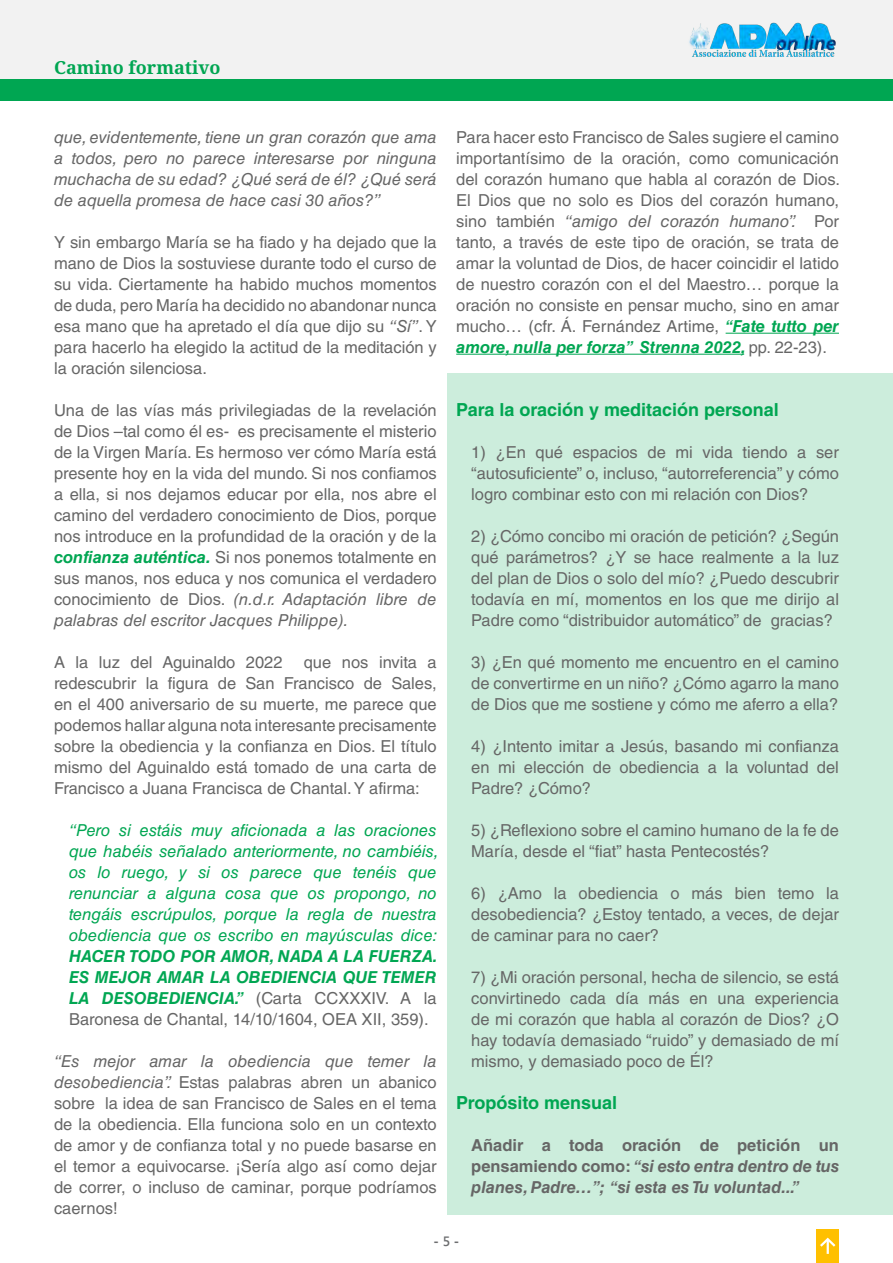
<style>
.page{position:relative;width:893px;height:1263px;background:#fff}
.page>*{position:absolute;margin:0;border:0;box-sizing:border-box;transform-origin:0 0}
.t1{font:700 18px "Helvetica LT Std";color:#00a652}
.t2{font:700 18px "Noto Serif";color:#00a652}
.t3{font:16.5px/21px "Helvetica LT Std";color:#666;text-align:justify}
.t4{font:italic 16.5px/21px "Helvetica LT Std";color:#00a652}
.t5{font:italic 16.5px/21px "Helvetica LT Std";color:#666;text-align:justify}
.t6{font:italic 700 16.5px/21px "Helvetica LT Std";color:#666;text-align:justify}
.t7{font:700 13.5px "Segoe UI";color:#6d6e70}
.s1{font-style:italic}
.s2{font-weight:700;font-style:italic;color:#00a652}
.s3{font-weight:700}
.s4{font-style:normal;color:#666}
.s5{font-style:normal}
.s6{font-weight:600}
</style>
<div class="page">
<div style="left:0;top:0;width:893px;height:80px;background:#f2f2f2"></div>
<img style="left:689px;top:22px;width:147px;height:35px">
<div style="left:816px;top:1229px;width:23px;height:34px;background:#ffc000"></div>
<svg style="left:820px;top:1237px;width:16px;height:17px"></svg>
<div style="left:0;top:80px;width:893px;height:20px;background:#00a652"></div>
<div style="left:447px;top:374px;width:446px;height:841px;background:#cceddc"></div>
<hr style="left:726px;top:333px;width:113px;height:1px;background:#00a652">
<hr style="left:456px;top:354px;width:288px;height:1px;background:#00a652">
<p class="t2" style="left:54px;top:54px;width:168px">Camino formativo</p>
<p class="t5" style="left:54px;top:126px;width:384px">que, evidentemente, tiene un gran corazón que ama a todos, pero no parece interesarse por ninguna muchacha de su edad? ¿Qué será de él? ¿Qué será de aquella promesa de hace casi 30 años?”</p>
<p class="t3" style="left:54px;top:231px;width:384px">Y sin embargo María se ha fiado y ha dejado que la mano de Dios la sostuviese durante todo el curso de su vida. Ciertamente ha habido muchos momentos de duda, pero María ha decidido no abandonar nunca esa mano que ha apretado el día que dijo su <span class="s1">“Sí”</span>. Y para hacerlo ha elegido la actitud de la meditación y la oración silenciosa.</p>
<p class="t3" style="left:54px;top:399px;width:384px">Una de las vías más privilegiadas de la revelación de Dios –tal como él es- es precisamente el misterio de la Virgen María. Es hermoso ver cómo María está presente hoy en la vida del mundo. Si nos confiamos a ella, si nos dejamos educar por ella, nos abre el camino del verdadero conocimiento de Dios, porque nos introduce en la profundidad de la oración y de la <span class="s2">confianza auténtica.</span> Si nos ponemos totalmente en sus manos, nos educa y nos comunica el verdadero conocimiento de Dios. <span class="s1">(n.d.r. Adaptación libre de palabras del escritor Jacques Philippe).</span></p>
<p class="t3" style="left:54px;top:651px;width:230px">A la luz del Aguinaldo 2022</p>
<p class="t3" style="left:54px;top:651px;width:384px;text-indent:250px">que nos invita a redescubrir la figura de San Francisco de Sales, en el 400 aniversario de su muerte, me parece que podemos hallar alguna nota interesante precisamente sobre la obediencia y la confianza en Dios. El título mismo del Aguinaldo está tomado de una carta de Francisco a Juana Francisca de Chantal. Y afirma:</p>
<p class="t4" style="left:69px;top:819px;width:371px">“Pero si estáis muy aficionada a las oraciones que habéis señalado anteriormente, no cambiéis, os lo ruego, y si os parece que tenéis que renunciar a alguna cosa que os propongo, no tengáis escrúpulos, porque la regla de nuestra obediencia que os escribo en mayúsculas dice:<br><span class="s3">HACER TODO POR AMOR, NADA A LA FUERZA.<br>ES MEJOR AMAR LA OBEDIENCIA QUE TEMER LA DESOBEDIENCIA.”</span> <span class="s4">(Carta CCXXXIV. A la Baronesa de Chantal, 14/10/1604, OEA XII, 359).</span></p>
<p class="t3" style="left:54px;top:1050px;width:384px"><span class="s1">“Es mejor amar la obediencia que temer la desobediencia”.</span> Estas palabras abren un abanico sobre la idea de san Francisco de Sales en el tema de la obediencia. Ella funciona solo en un contexto de amor y de confianza total y no puede basarse en el temor a equivocarse. ¡Sería algo así como dejar de correr, o incluso de caminar, porque podríamos caernos!</p>
<p class="t3" style="left:456px;top:126px;width:385px">Para hacer esto Francisco de Sales sugiere el camino importantísimo de la oración, como comunicación del corazón humano que habla al corazón de Dios.<br>El Dios que no solo es Dios del corazón humano, sino también <span class="s1">“amigo del corazón humano”.</span> Por tanto, a través de este tipo de oración, se trata de amar la voluntad de Dios, de hacer coincidir el latido de nuestro corazón con el del Maestro… porque la oración no consiste en pensar mucho, sino en amar mucho… (cfr. Á. Fernández Artime, <span class="s2">“Fate tutto per amore, nulla per forza” Strenna 2022,</span> pp. 22-23).</p>
<p class="t1" style="left:456px;top:398px;width:324px">Para la oración y meditación personal</p>
<p class="t3" style="left:471px;top:441px;width:369px">1) ¿En qué espacios de mi vida tiendo a ser “autosuficiente” o, incluso, “autorreferencia” y cómo logro combinar esto con mi relación con Dios?</p>
<p class="t3" style="left:471px;top:525px;width:369px">2) ¿Cómo concibo mi oración de petición? ¿Según qué parámetros? ¿Y se hace realmente a la luz del plan de Dios o solo del mío? ¿Puedo descubrir todavía en mí, momentos en los que me dirijo al Padre como “distribuidor automático” de gracias?</p>
<p class="t3" style="left:471px;top:651px;width:369px">3) ¿En qué momento me encuentro en el camino de convertirme en un niño? ¿Cómo agarro la mano de Dios que me sostiene y cómo me aferro a ella?</p>
<p class="t3" style="left:471px;top:735px;width:369px">4) ¿Intento imitar a Jesús, basando mi confianza en mi elección de obediencia a la voluntad del Padre? ¿Cómo?</p>
<p class="t3" style="left:471px;top:819px;width:369px">5) ¿Reflexiono sobre el camino humano de la fe de<br>María, desde el “fiat” hasta Pentecostés?</p>
<p class="t3" style="left:471px;top:882px;width:369px">6) ¿Amo la obediencia o más bien temo la desobediencia? ¿Estoy tentado, a veces, de dejar de caminar para no caer?</p>
<p class="t3" style="left:471px;top:966px;width:369px">7) ¿Mi oración personal, hecha de silencio, se está convirtinedo cada día más en una experiencia de mi corazón que habla al corazón de Dios? ¿O hay todavía demasiado “ruido” y demasiado de mí mismo, y demasiado poco de Él?</p>
<p class="t1" style="left:456px;top:1091px;width:162px">Propósito mensual</p>
<p class="t6" style="left:471px;top:1134px;width:369px"><span class="s5">Añadir a toda oración de petición un pensamiendo como:</span> “si esto entra dentro de tus planes, Padre…”; “si esta es Tu voluntad...”</p>
<p class="t7" style="left:434px;top:1229px;width:27px">- <span class="s6">5</span> -</p>
</div>
